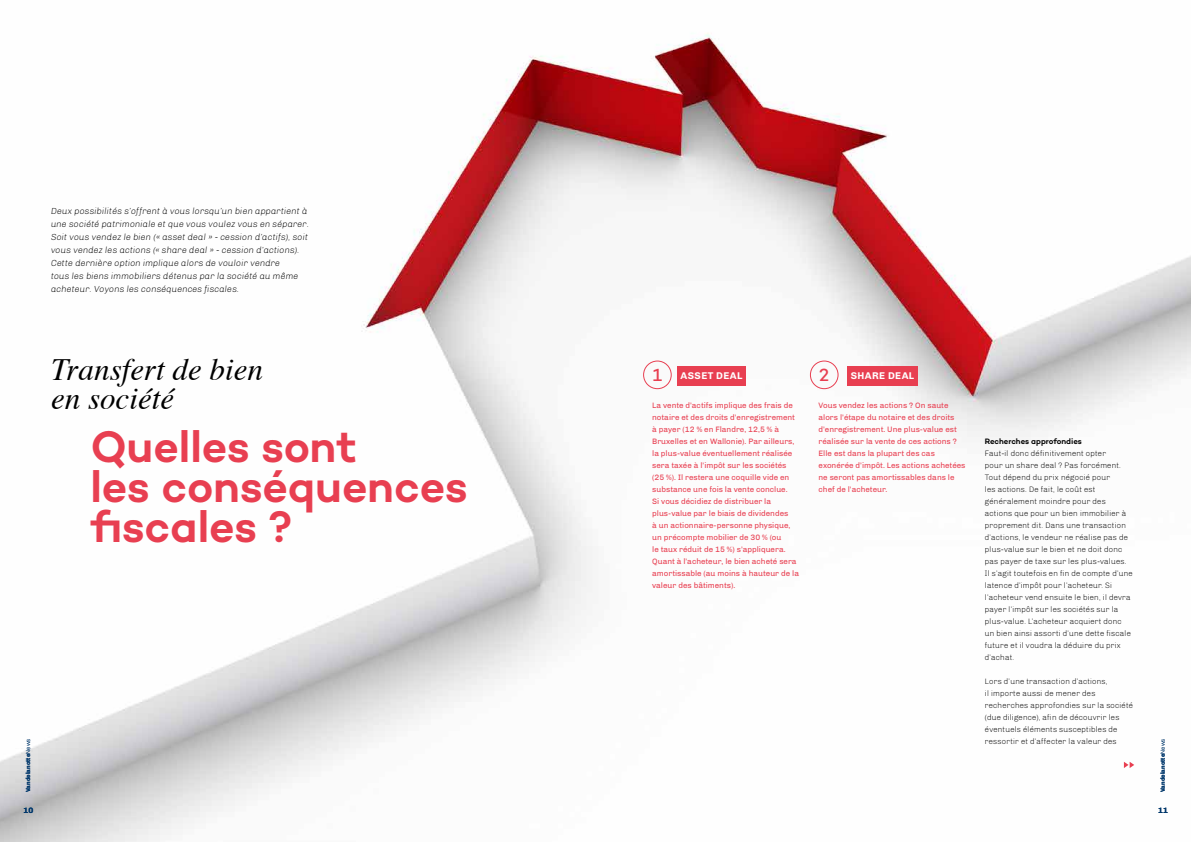
<style>
.page{position:relative;width:1191px;height:842px;background:#fff}
.page>*{position:absolute;margin:0;border:0;box-sizing:border-box;transform-origin:0 0}
.t1{font:600 45px/40px "Campton";letter-spacing:-.005em;color:#e83f51}
.t2{font:italic 31px "Times";color:#000}
.t3{font:500 17.9px "Campton";color:#e83f51}
.t4{font:700 10px "Chivo";letter-spacing:.04em;color:#fff}
.t5{font:italic 300 9px/13px "Chivo";color:#000}
.t6{font:8px/12px "Chivo";color:#e83f51}
.t7{font:300 8px/12px "Chivo";color:#000}
.t8{font:600 8px "Campton";letter-spacing:-.005em;color:#000}
.t9{font:700 8px "Chivo";color:#00376b}
.t10{font:700 6px "Chivo";color:#00376b}
.s1{font-weight:300}
</style>
<div class="page">
<img style="left:0;top:33px;width:1191px;height:809px">
<svg style="left:1123px;top:762px;width:11px;height:6px"></svg>
<div style="left:643px;top:361px;width:28px;height:28px;border:1px solid #e83f51;border-radius:50%"></div>
<div style="left:810px;top:361px;width:28px;height:28px;border:1px solid #e83f51;border-radius:50%"></div>
<div style="left:677px;top:366px;width:69px;height:19px;background:#e83f51"></div>
<div style="left:847px;top:366px;width:70px;height:19px;background:#e83f51"></div>
<p class="t5" style="left:51px;top:205px;width:260px">Deux possibilités s’offrent à vous lorsqu’un bien appartient à une société patrimoniale et que vous voulez vous en séparer.<br>Soit vous vendez le bien (« asset deal » - cession d’actifs), soit vous vendez les actions (« share deal » - cession d’actions).<br>Cette dernière option implique alors de vouloir vendre<br>tous les biens immobiliers détenus par la société au même acheteur. Voyons les conséquences fiscales.</p>
<h2 class="t2" style="left:51px;top:343px;width:213px">Transfert de bien</h2>
<h3 class="t3" style="left:653px;top:363px;width:11px">1</h3>
<h3 class="t3" style="left:819px;top:363px;width:12px">2</h3>
<p class="t6" style="left:652px;top:399px;width:148px">La vente d’actifs implique des frais de notaire et des droits d’enregistrement à payer (12 % en Flandre, 12,5 % à Bruxelles et en Wallonie). Par ailleurs, la plus-value éventuellement réalisée sera taxée à l’impôt sur les sociétés (25 %). Il restera une coquille vide en substance une fois la vente conclue.<br>Si vous décidiez de distribuer la plus-value par le biais de dividendes<br>à un actionnaire-personne physique, un précompte mobilier de 30 % (ou<br>le taux réduit de 15 %) s’appliquera.<br>Quant à l’acheteur, le bien acheté sera amortissable (au moins à hauteur de la valeur des bâtiments).</p>
<p class="t6" style="left:818px;top:399px;width:148px">Vous vendez les actions ? On saute alors l’étape du notaire et des droits d’enregistrement. Une plus-value est réalisée sur la vente de ces actions ?<br>Elle est dans la plupart des cas exonérée d’impôt. Les actions achetées ne seront pas amortissables dans le chef de l’acheteur.</p>
<p class="t4" style="left:680px;top:370px;width:63px">ASSET DEAL</p>
<p class="t4" style="left:850px;top:370px;width:65px">SHARE DEAL</p>
<h2 class="t2" style="left:51px;top:371px;width:125px">en société</h2>
<h1 class="t1" style="left:90px;top:426px;width:379px">Quelles sont<br>les conséquences fiscales ?</h1>
<p class="t8" style="left:985px;top:436px;width:98px">Recherches approfondies</p>
<p class="t7" style="left:985px;top:447px;width:149px">Faut-il donc définitivement opter<br>pour un share deal ? Pas forcément.<br>Tout dépend du prix négocié pour<br>les actions. De fait, le coût est généralement moindre pour des actions que pour un bien immobilier à proprement dit. Dans une transaction d’actions, le vendeur ne réalise pas de plus-value sur le bien et ne doit donc pas payer de taxe sur les plus-values.<br>Il s’agit toutefois en fin de compte d’une latence d’impôt pour l’acheteur. Si l’acheteur vend ensuite le bien, il devra payer l’impôt sur les sociétés sur la plus-value. L’acheteur acquiert donc un bien ainsi assorti d’une dette fiscale future et il voudra la déduire du prix d’achat.</p>
<p class="t7" style="left:985px;top:675px;width:150px">Lors d’une transaction d’actions,<br>il importe aussi de mener des recherches approfondies sur la société (due diligence), afin de découvrir les éventuels éléments susceptibles de ressortir et d’affecter la valeur des</p>
<p class="t10" style="left:24px;top:792px;width:55px;rotate:-90deg">Vandelanotte<span class="s1">News</span></p>
<p class="t10" style="left:1159px;top:792px;width:55px;rotate:-90deg">Vandelanotte<span class="s1">News</span></p>
<p class="t9" style="left:1158px;top:806px;width:11px">11</p>
<p class="t9" style="left:23px;top:806px;width:11px">10</p>
</div>
